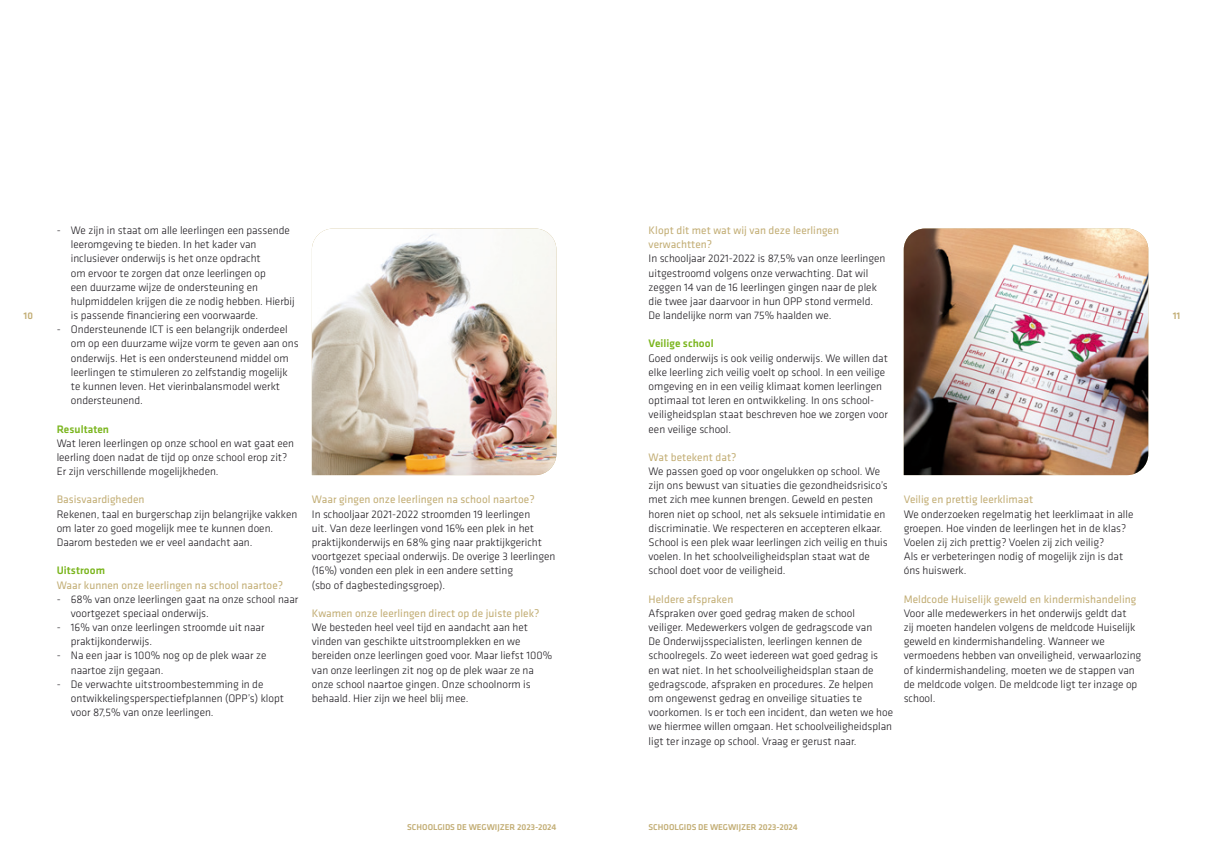
<style>
.page{position:relative;width:1205px;height:851px;background:#fff}
.page>*{position:absolute;margin:0;border:0;box-sizing:border-box;transform-origin:0 0}
.br{font:300 11.25px/14.1px "Klavika";color:#1a171c}
.tk2{font:11.25px/14.1px "Klavika";letter-spacing:.005em;color:#c2ad74}
.tk1{font:500 11.25px "Klavika";letter-spacing:.005em;color:#7ab51d}
.t1{font:500 10px "Klavika";color:#c2ad74}
.t2{font:500 8.75px "Klavika";color:#c2ad74}
</style>
<div class="page">
<img style="left:312px;top:228px;width:244px;height:247px">
<img style="left:904px;top:228px;width:244px;height:247px">
<p class="tk2" style="left:648px;top:223px;width:192px">Klopt dit met wat wij van deze leerlingen verwachtten?</p>
<p class="br" style="left:648px;top:251px;width:238px">In schooljaar 2021-2022 is 87,5% van onze leerlingen uitgestroomd volgens onze verwachting. Dat wil zeggen 14 van de 16 leerlingen gingen naar de plek die twee jaar daarvoor in hun OPP stond vermeld.<br>De landelijke norm van 75% haalden we.</p>
<p class="tk1" style="left:648px;top:336px;width:67px">Veilige school</p>
<p class="br" style="left:648px;top:350px;width:241px">Goed onderwijs is ook veilig onderwijs. We willen dat elke leerling zich veilig voelt op school. In een veilige omgeving en in een veilig klimaat komen leerlingen optimaal tot leren en ontwikkeling. In ons school&shy;veiligheidsplan staat beschreven hoe we zorgen voor een veilige school.</p>
<p class="tk2" style="left:648px;top:449px;width:89px">Wat betekent dat?</p>
<p class="br" style="left:648px;top:464px;width:241px">We passen goed op voor ongelukken op school. We zijn ons bewust van situaties die gezondheidsrisico’s met zich mee kunnen brengen. Geweld en pesten horen niet op school, net als seksuele intimidatie en discriminatie. We respecteren en accepteren elkaar.<br>School is een plek waar leerlingen zich veilig en thuis voelen. In het schoolveiligheidsplan staat wat de school doet voor de veiligheid.</p>
<p class="tk2" style="left:648px;top:591px;width:86px">Heldere afspraken</p>
<p class="br" style="left:648px;top:606px;width:246px">Afspraken over goed gedrag maken de school<br>veiliger. Medewerkers volgen de gedragscode van<br>De Onderwijsspecialisten, leerlingen kennen de schoolregels. Zo weet iedereen wat goed gedrag is<br>en wat niet. In het schoolveiligheidsplan staan de gedragscode, afspraken en procedures. Ze helpen<br>om ongewenst gedrag en onveilige situaties te voorkomen. Is er toch een incident, dan weten we hoe we hiermee willen omgaan. Het schoolveiligheidsplan ligt ter inzage op school. Vraag er gerust naar.</p>
<p class="br" style="left:71px;top:223px;width:225px;text-indent:-14px">- We zijn in staat om alle leerlingen een passende leeromgeving te bieden. In het kader van inclusiever onderwijs is het onze opdracht<br>om ervoor te zorgen dat onze leerlingen op<br>een duurzame wijze de ondersteuning en hulpmiddelen krijgen die ze nodig hebben. Hierbij is passende financiering een voorwaarde.</p>
<p class="br" style="left:71px;top:322px;width:229px;text-indent:-14px">- Ondersteunende ICT is een belangrijk onderdeel om op een duurzame wijze vorm te geven aan ons onderwijs. Het is een ondersteunend middel om leerlingen te stimuleren zo zelfstandig mogelijk te kunnen leven. Het vierinbalansmodel werkt ondersteunend.</p>
<p class="tk1" style="left:57px;top:421px;width:54px">Resultaten</p>
<p class="br" style="left:57px;top:436px;width:239px">Wat leren leerlingen op onze school en wat gaat een leerling doen nadat de tijd op onze school erop zit?<br>Er zijn verschillende mogelijkheden.</p>
<p class="tk2" style="left:57px;top:492px;width:89px">Basisvaardigheden</p>
<p class="br" style="left:57px;top:506px;width:242px">Rekenen, taal en burgerschap zijn belangrijke vakken om later zo goed mogelijk mee te kunnen doen.<br>Daarom besteden we er veel aandacht aan.</p>
<p class="tk1" style="left:57px;top:563px;width:50px">Uitstroom</p>
<p class="tk2" style="left:57px;top:577px;width:228px">Waar kunnen onze leerlingen na school naartoe?</p>
<p class="br" style="left:71px;top:591px;width:229px;text-indent:-14px">- 68% van onze leerlingen gaat na onze school naar voortgezet speciaal onderwijs.</p>
<p class="br" style="left:71px;top:620px;width:195px;text-indent:-14px">- 16% van onze leerlingen stroomde uit naar praktijkonderwijs.</p>
<p class="br" style="left:71px;top:648px;width:197px;text-indent:-14px">- Na een jaar is 100% nog op de plek waar ze naartoe zijn gegaan.</p>
<p class="br" style="left:71px;top:676px;width:215px;text-indent:-14px">- De verwachte uitstroombestemming in de ontwikkelingsperspectiefplannen (OPP’s) klopt voor 87,5% van onze leerlingen.</p>
<p class="t1" style="left:24px;top:309px;width:11px">10</p>
<p class="t1" style="left:1173px;top:309px;width:9px">11</p>
<p class="tk2" style="left:312px;top:492px;width:224px">Waar gingen onze leerlingen na school naartoe?</p>
<p class="br" style="left:312px;top:506px;width:245px">In schooljaar 2021-2022 stroomden 19 leerlingen<br>uit. Van deze leerlingen vond 16% een plek in het praktijkonderwijs en 68% ging naar praktijkgericht voortgezet speciaal onderwijs. De overige 3 leerlingen (16%) vonden een plek in een andere setting<br>(sbo of dagbestedingsgroep).</p>
<p class="tk2" style="left:312px;top:605px;width:229px">Kwamen onze leerlingen direct op de juiste plek?</p>
<p class="br" style="left:312px;top:620px;width:242px">We besteden heel veel tijd en aandacht aan het vinden van geschikte uitstroomplekken en we bereiden onze leerlingen goed voor. Maar liefst 100% van onze leerlingen zit nog op de plek waar ze na onze school naartoe gingen. Onze schoolnorm is behaald. Hier zijn we heel blij mee.</p>
<p class="tk2" style="left:904px;top:492px;width:131px">Veilig en prettig leerklimaat</p>
<p class="br" style="left:904px;top:506px;width:231px">We onderzoeken regelmatig het leerklimaat in alle groepen. Hoe vinden de leerlingen het in de klas?<br>Voelen zij zich prettig? Voelen zij zich veilig?<br>Als er verbeteringen nodig of mogelijk zijn is dat óns huiswerk.</p>
<p class="tk2" style="left:904px;top:591px;width:234px">Meldcode Huiselijk geweld en kindermishandeling</p>
<p class="br" style="left:904px;top:606px;width:239px">Voor alle medewerkers in het onderwijs geldt dat<br>zij moeten handelen volgens de meldcode Huiselijk geweld en kindermishandeling. Wanneer we vermoedens hebben van onveiligheid, verwaarlozing of kindermishandeling, moeten we de stappen van de meldcode volgen. De meldcode ligt ter inzage op school.</p>
<p class="t2" style="left:407px;top:820px;width:81px">SCHOOLGIDS De Wegwi</p>
<p class="t2" style="left:497px;top:820px;width:60px">jzer 2023-2024</p>
<p class="t2" style="left:648px;top:820px;width:81px">SCHOOLGIDS De Wegwi</p>
<p class="t2" style="left:739px;top:820px;width:60px">jzer 2023-2024</p>
</div>
